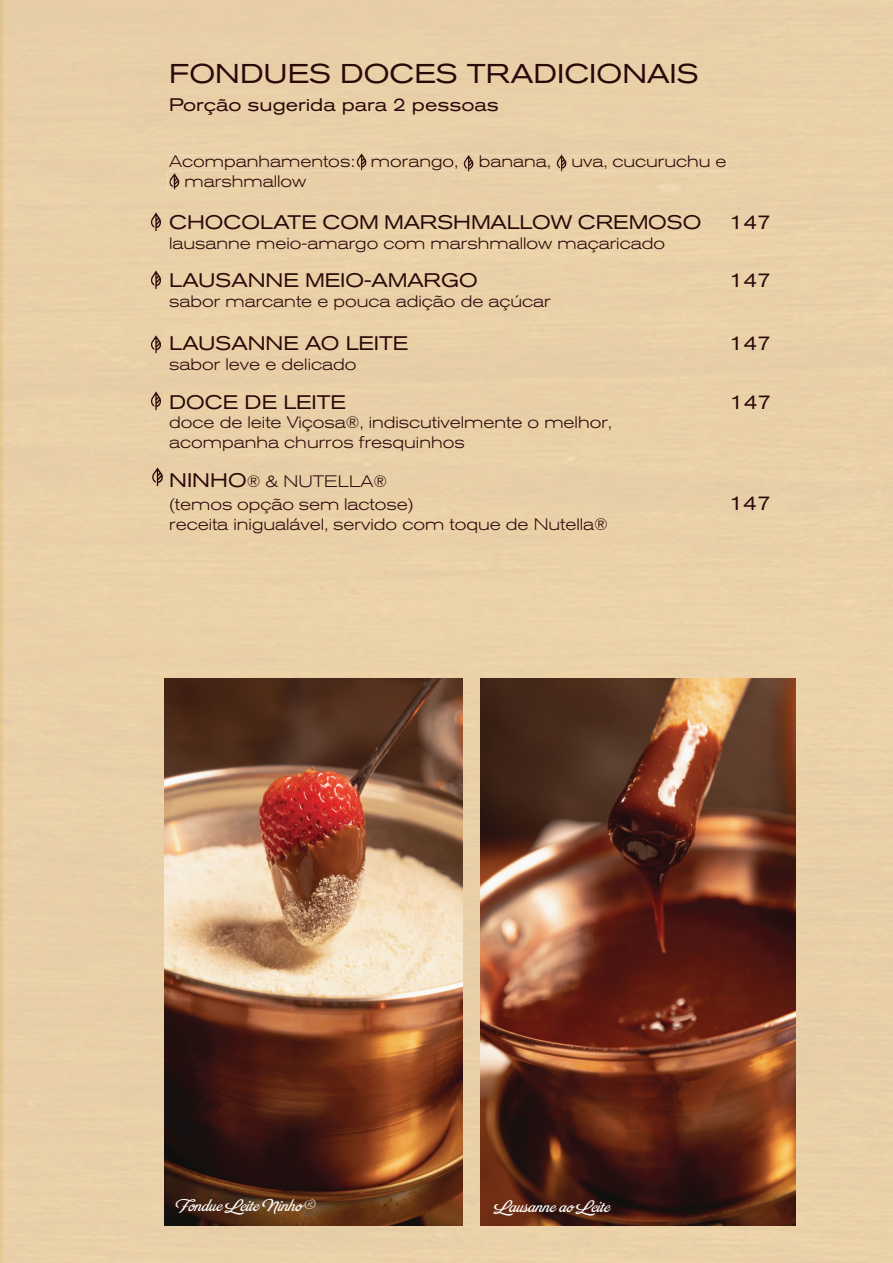
<style>
.page{position:relative;width:893px;height:1263px;background:#fff}
.page>*{position:absolute;margin:0;border:0;box-sizing:border-box;transform-origin:0 0}
.t1{font:expanded 27px "Akzidenz Grotesk BQ";color:#290909}
.t2{font:expanded 19.5px "Akzidenz Grotesk BQ";color:#2a090a}
.t3{font:18px "Brand Pro";color:#fff}
.t4{font:expanded 18px "Akzidenz Grotesk BQ";color:#2a090a}
.t5{font:300 expanded 16.5px/19.8px "Akzidenz Grotesk BQ";color:#2a090a}
.s1{font-weight:400;font-size:19.5px}
</style>
<div class="page">
<div style="left:0;top:0;width:788px;height:1263px;background:#e9d0a7"></div>
<div style="left:788px;top:0;width:105px;height:1263px;background:#e9d0a7"></div>
<div style="left:169px;top:155px;width:558px;height:15px;background:#e9d0a7"></div>
<img style="left:181px;top:175px;width:125px;height:12px">
<img style="left:165px;top:678px;width:298px;height:548px">
<img style="left:481px;top:678px;width:314px;height:548px">
<img style="left:149px;top:211px;width:15px;height:21px">
<img style="left:149px;top:269px;width:15px;height:21px">
<img style="left:149px;top:333px;width:15px;height:21px">
<img style="left:149px;top:390px;width:15px;height:21px">
<img style="left:462px;top:153px;width:13px;height:20px">
<img style="left:462px;top:155px;width:13px;height:15px">
<img style="left:555px;top:153px;width:13px;height:19px">
<img style="left:555px;top:155px;width:13px;height:15px">
<img style="left:355px;top:152px;width:13px;height:19px">
<img style="left:355px;top:155px;width:13px;height:15px">
<img style="left:150px;top:466px;width:15px;height:21px">
<img style="left:168px;top:171px;width:13px;height:20px">
<svg style="left:169px;top:175px;width:12px;height:12px"></svg>
<h1 class="t1" style="left:169px;top:58px;width:531px">FONDUES DOCES TRADICIONAIS</h1>
<p class="t4" style="left:169px;top:94px;width:331px">Porção sugerida para 2 pessoas</p>
<p class="t5" style="left:185px;top:151px;width:543px;text-indent:-15px">Acompanhamentos: morango, banana, uva, cucuruchu e marshmallow</p>
<p class="t2" style="left:169px;top:211px;width:534px">CHOCOLATE COM MARSHMALLOW CREMOSO</p>
<p class="t2" style="left:730px;top:211px;width:43px">147</p>
<p class="t5" style="left:169px;top:233px;width:497px">lausanne meio-amargo com marshmallow maçaricado</p>
<p class="t2" style="left:169px;top:269px;width:310px">LAUSANNE MEIO-AMARGO</p>
<p class="t2" style="left:730px;top:269px;width:43px">147</p>
<p class="t5" style="left:169px;top:292px;width:383px">sabor marcante e pouca adição de açúcar</p>
<p class="t2" style="left:169px;top:332px;width:241px">LAUSANNE AO LEITE</p>
<p class="t2" style="left:730px;top:332px;width:43px">147</p>
<p class="t5" style="left:169px;top:355px;width:189px">sabor leve e delicado</p>
<p class="t2" style="left:169px;top:390px;width:178px">DOCE DE LEITE</p>
<p class="t2" style="left:730px;top:390px;width:43px">147</p>
<p class="t5" style="left:169px;top:413px;width:445px">doce de leite Viçosa®, indiscutivelmente o melhor, acompanha churros fresquinhos</p>
<p class="t5" style="left:169px;top:469px;width:246px;line-height:23.4px"><span class="s1">NINHO</span>® &amp; NUTELLA® (temos opção sem lactose)</p>
<p class="t2" style="left:729px;top:492px;width:43px">147</p>
<p class="t5" style="left:169px;top:514px;width:440px">receita inigualável, servido com toque de Nutella®</p>
<p class="t3" style="left:178px;top:1194px;width:142px">Fondue Leite Ninho®</p>
<p class="t3" style="left:495px;top:1195px;width:117px">Lausanne ao Leite</p>
</div>
